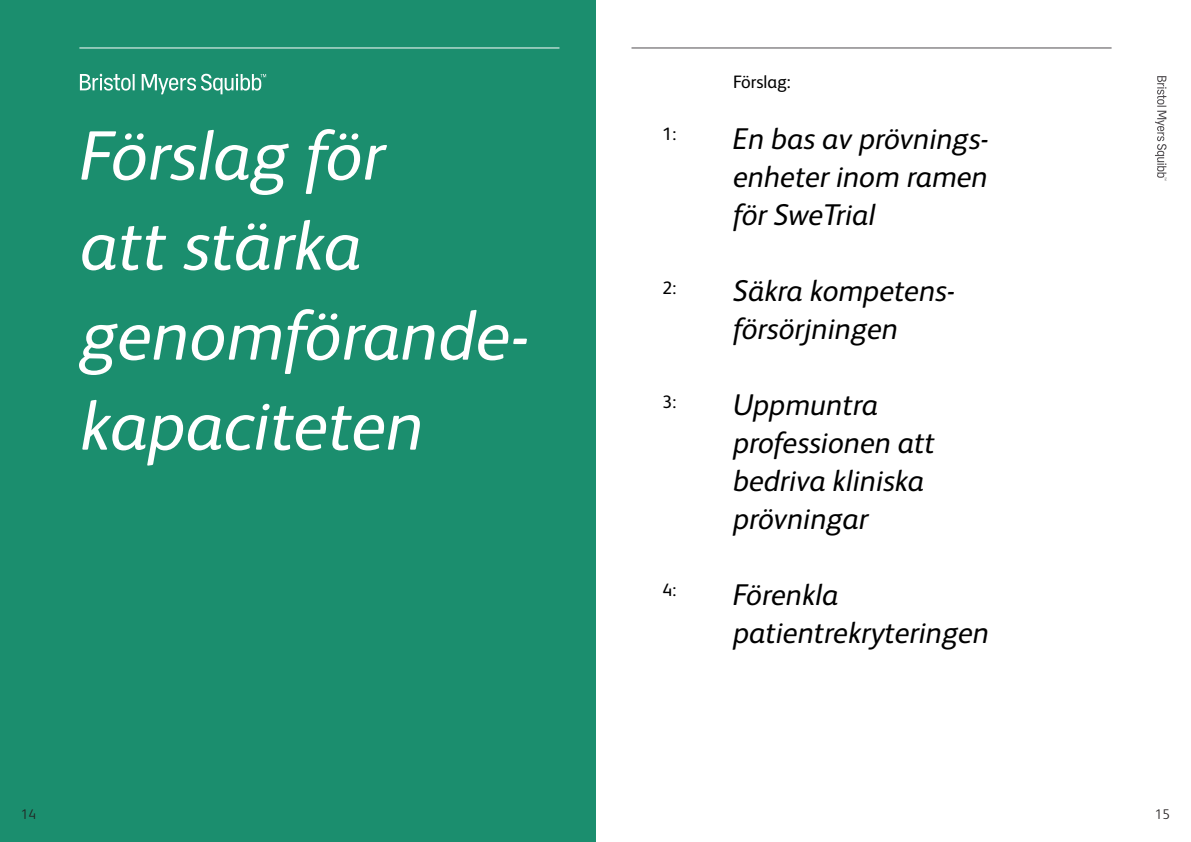
<style>
.page{position:relative;width:1191px;height:842px;background:#fff}
.page>*{position:absolute;margin:0;border:0;box-sizing:border-box;transform-origin:0 0}
.t1{font:italic 70px/90px "BMS Humanity";color:#fff}
.t2{font:italic 30px/38px "BMS Humanity";color:#000}
.t3{font:18px "BMS Humanity";color:#000}
.t4{font:300 14px "BMS Humanity";color:#231f20}
</style>
<div class="page">
<div style="left:0;top:0;width:595px;height:842px;background:#1b8e6e"></div>
<svg style="left:1155px;top:76px;width:11px;height:104px"></svg>
<svg style="left:80px;top:74px;width:186px;height:20px"></svg>
<hr style="left:631px;top:48px;width:480px;height:1px;background:#504d50">
<hr style="left:79px;top:48px;width:480px;height:1px;background:#fff">
<p class="t1" style="left:80px;top:107px;width:451px">Förslag för<br>att stärka genomförande-</p>
<p class="t1" style="left:80px;top:377px;width:345px">kapaciteten</p>
<p class="t3" style="left:733px;top:69px;width:59px">Förslag:</p>
<p class="t3" style="left:662px;top:121px;width:15px">1:</p>
<p class="t2" style="left:733px;top:118px;width:257px;text-align:justify">En bas av prövnings&shy;enheter inom ramen för SweTrial</p>
<p class="t3" style="left:662px;top:275px;width:15px">2:</p>
<p class="t2" style="left:733px;top:270px;width:224px">Säkra kompetens&shy;försörjningen</p>
<p class="t3" style="left:662px;top:389px;width:15px">3:</p>
<p class="t2" style="left:733px;top:384px;width:203px">Uppmuntra professionen att bedriva kliniska prövningar</p>
<p class="t3" style="left:662px;top:577px;width:15px">4:</p>
<p class="t2" style="left:733px;top:574px;width:257px">Förenkla patientrekryteringen</p>
<p class="t4" style="left:21px;top:805px;width:17px">14</p>
<p class="t4" style="left:1155px;top:805px;width:17px">15</p>
</div>
